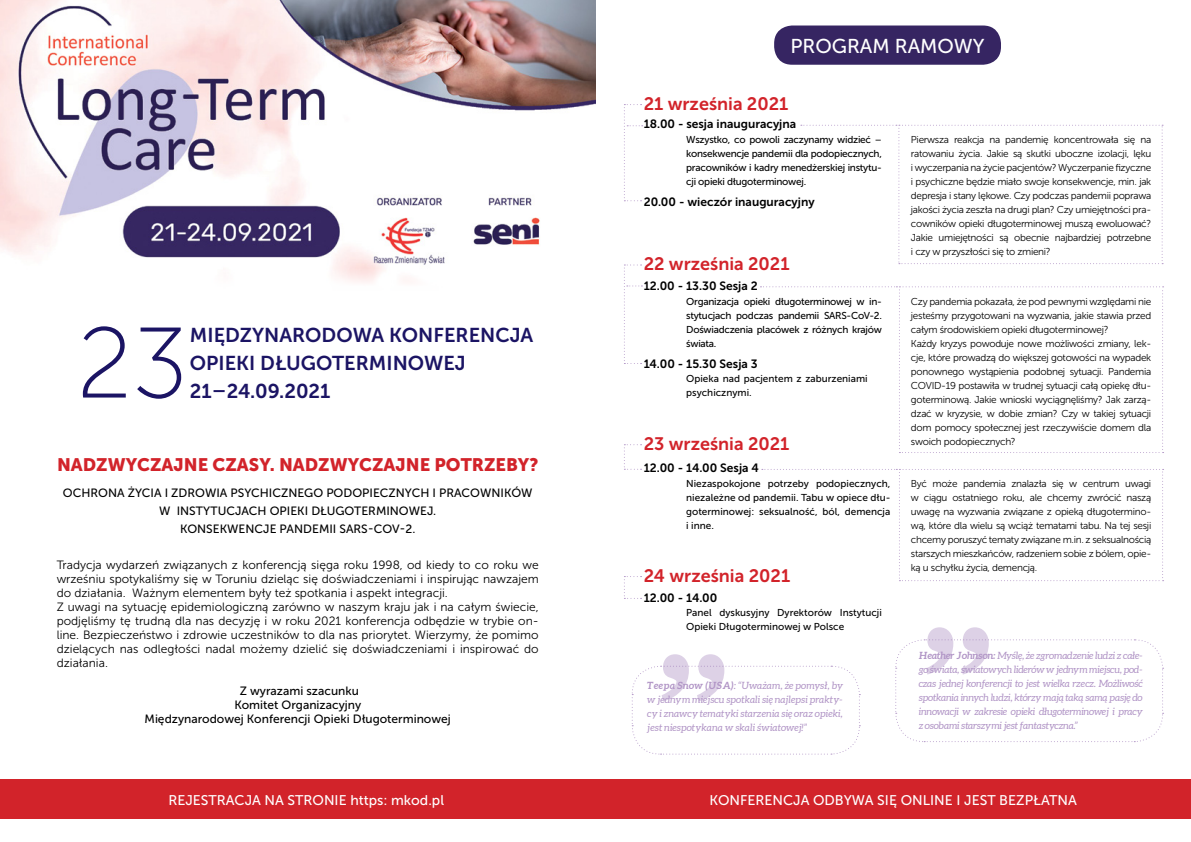
<style>
.page{position:relative;width:1191px;height:842px;background:#fff}
.page>*{position:absolute;margin:0;border:0;box-sizing:border-box;transform-origin:0 0}
.t1{font:150px "News 706 BT Bold C";color:#9e7cb8}
.t2{font:100px "Museo Sans 100";color:#1b1464}
.t3{font:20px/28px "Museo Sans 700";color:#1b1464}
.t4{font:20px "Museo Sans 500";color:#fff}
.t5{font:18px "Museo Sans 700";color:#d2232a}
.t6{font:18px "Museo Sans 900";color:#d2232a}
.t7{font:14px "Museo Sans 500";color:#fff}
.t8{font:12px/14px "Museo Sans 300";color:#000}
.t9{font:12px/14px "Museo Sans 500";color:#000;text-align:center}
.t10{font:12px "Museo Sans 700";color:#000}
.t11{font:10px/14px "Museo Sans 300";letter-spacing:-.03em;color:#000;text-align:justify}
.t12{font:10px/14px "Museo Sans 500";color:#000;text-align:justify}
.t13{font:italic 10px/14px "Aleo";letter-spacing:-.005em;color:#b195c6;text-align:justify}
.t14{font:italic 10px "Aleo";letter-spacing:-.025em;color:#b195c6}
.s1{font-weight:700}
</style>
<div class="page">
<div style="left:0;top:780px;width:1191px;height:39px;background:#d2232a"></div>
<img style="left:0;top:0;width:595px;height:282px">
<div style="left:774px;top:26px;width:227px;height:39px;background:#362562;border-radius:18px"></div>
<svg style="left:624px;top:104px;width:19px;height:97px"></svg>
<svg style="left:624px;top:444px;width:17px;height:26px"></svg>
<svg style="left:624px;top:576px;width:17px;height:23px"></svg>
<svg style="left:624px;top:264px;width:18px;height:100px"></svg>
<svg style="left:631px;top:665px;width:229px;height:90px"></svg>
<svg style="left:895px;top:639px;width:268px;height:104px"></svg>
<svg style="left:762px;top:469px;width:401px;height:112px"></svg>
<svg style="left:760px;top:286px;width:403px;height:167px"></svg>
<svg style="left:801px;top:125px;width:362px;height:139px"></svg>
<h3 class="t4" style="left:790px;top:35px;width:196px">Program ramowy</h3>
<h2 class="t2" style="left:77px;top:310px;width:113px">23</h2>
<h3 class="t3" style="left:190px;top:321px;width:51px">Międzynarodowa</h3>
<h3 class="t3" style="left:389px;top:321px;width:27px">Konferen</h3>
<h3 class="t3" style="left:495px;top:321px;width:27px">cja</h3>
<h3 class="t3" style="left:190px;top:349px;width:27px">Opieki</h3>
<h3 class="t3" style="left:190px;top:349px;width:142px;text-indent:70px">Długoterminowej<br>21–24.09.2021</h3>
<h3 class="t6" style="left:57px;top:454px;width:483px">NADZWYCZAJNE CZASY. NADZWYCZAJNE POTRZEBY?</h3>
<p class="t9" style="left:63px;top:485px;width:426px">Ochrona życia i zd rowia psychi czn ego podopi ecznych i pracownik</p>
<p class="t9" style="left:511px;top:485px;width:21px">ów</p>
<p class="t9" style="left:159px;top:503px;width:25px">w inst</p>
<p class="t9" style="left:203px;top:503px;width:181px">ytucjach opi eki długotermin</p>
<p class="t9" style="left:399px;top:503px;width:39px">owej.</p>
<p class="t9" style="left:180px;top:521px;width:146px">Konsekwencje pandemii</p>
<p class="t9" style="left:339px;top:521px;width:77px">SARS-CoV-2.</p>
<p class="t8" style="left:57px;top:558px;width:483px">Tradycja wydarzeń związanych z konferencją sięga roku 1998, od kiedy to co roku we wrześniu spotykaliśmy się w Toruniu dzieląc się doświadczeniami i inspirując nawzajem do działania. Ważnym elementem były też spotkania i aspekt integracji.<br>Z uwagi na sytuację epidemiologiczną zarówno w naszym kraju jak i na całym świecie, podjęliśmy tę trudną dla nas decyzję i w roku 2021 konferencja odbędzie w trybie on&shy;line. Bezpieczeństwo i zdrowie uczestników to dla nas priorytet. Wierzymy, że pomimo dzielących nas odległości nadal możemy dzielić się doświadczeniami i inspirować do działania.</p>
<p class="t9" style="left:145px;top:684px;width:308px">Z wyrazami szacunku<br>Komitet Organizacyjny<br>Międzynarodowej Konferencji Opieki Długoterminowej</p>
<h3 class="t5" style="left:643px;top:94px;width:146px">21 września 2021</h3>
<p class="t10" style="left:643px;top:118px;width:154px">18.00 - sesja inauguracyjna</p>
<p class="t12" style="left:686px;top:133px;width:197px">Wszystko, co powoli zaczynamy widzieć – konsekwencje pandemii dla podopiecznych, pracowników i kadry menedżerskiej instytu&shy;cji opieki długoterminowej.</p>
<p class="t10" style="left:643px;top:195px;width:172px">20.00 - wieczór inauguracyjny</p>
<h3 class="t5" style="left:643px;top:254px;width:147px">22 września 2021</h3>
<p class="t10" style="left:643px;top:280px;width:116px">12.00 - 13.30 Sesja 2</p>
<p class="t12" style="left:686px;top:295px;width:197px">Organizacja opieki długoterminowej w in&shy;stytucjach podczas pandemii SARS-CoV-2.<br>Doświadczenia placówek z różnych krajów świata.</p>
<p class="t10" style="left:643px;top:357px;width:116px">14.00 - 15.30 Sesja 3</p>
<p class="t12" style="left:686px;top:371px;width:183px">Opieka nad pacjentem z zaburzeniami psychicznymi.</p>
<h3 class="t5" style="left:643px;top:434px;width:147px">23 września 2021</h3>
<p class="t12" style="left:686px;top:476px;width:206px">Niezaspokojone potrzeby podopiecznych, niezależne od pandemii. Tabu w opiece dłu&shy;goterminowej: seksualność, ból, demencja i inne.</p>
<p class="t10" style="left:643px;top:461px;width:117px">12.00 - 14.00 Sesja 4</p>
<h3 class="t5" style="left:643px;top:566px;width:148px">24 września 2021</h3>
<p class="t10" style="left:643px;top:591px;width:75px">12.00 - 14.00</p>
<p class="t12" style="left:686px;top:605px;width:197px">Panel dyskusyjny Dyrektorów Instytucji<br>Opieki Długoterminowej w Polsce</p>
<h1 class="t1" style="left:656px;top:534px;width:76px">„</h1>
<p class="t13" style="left:647px;top:679px;width:197px"><span class="s1">Teepa Snow (USA)</span>: “Uważam, że pomysł, by</p>
<p class="t13" style="left:647px;top:693px;width:197px">w jednym miejscu spotkali się najlepsi prakty&shy;cy i znawcy tematyki starzenia się oraz opieki, jest niespotykana w skali światowej!”</p>
<p class="t11" style="left:911px;top:132px;width:242px">Pierwsza reakcja na pandemię koncentrowała się na ratowaniu życia. Jakie są skutki uboczne izolacji, lęku i wyczerpania na życie pacjentów? Wyczerpanie fizyczne i psychiczne będzie miało swoje konsekwencje, min. jak depresja i stany lękowe. Czy podczas pandemii poprawa jakości życia zeszła na drugi plan? Czy umiejętności pra&shy;cowników opieki długoterminowej muszą ewoluować?<br>Jakie umiejętności są obecnie najbardziej potrzebne i czy w przyszłości się to zmieni?</p>
<p class="t11" style="left:911px;top:295px;width:242px;text-align:left">Czy pandemia pokazała, że pod pewnymi względami nie jesteśmy przygotowani na wyzwania, jakie stawia przed całym środowiskiem opieki długoterminowej?<br>Każdy kryzys powoduje nowe możliwości zmiany, lek&shy;cje, które prowadzą do większej gotowości na wypadek ponownego wystąpienia podobnej sytuacji. Pandemia COVID-19 postawiła w trudnej sytuacji całą opiekę dłu&shy;goterminową. Jakie wnioski wyciągnęliśmy? Jak zarzą&shy;dzać w kryzysie, w dobie zmian? Czy w takiej sytuacji dom pomocy społecznej jest rzeczywiście domem dla swoich podopiecznych?</p>
<p class="t11" style="left:911px;top:476px;width:242px">Być może pandemia znalazła się w centrum uwagi w ciągu ostatniego roku, ale chcemy zwrócić naszą uwagę na wyzwania związane z opieką długotermino&shy;wą, które dla wielu są wciąż tematami tabu. Na tej sesji chcemy poruszyć tematy związane m.in. z seksualnością starszych mieszkańców, radzeniem sobie z bólem, opie&shy;ką u schyłku życia, demencją.</p>
<h1 class="t1" style="left:921px;top:507px;width:76px">„</h1>
<p class="t14" style="left:918px;top:649px;width:225px"><span class="s1">Heather Johnson:</span> Myślę, że zgromadzenie ludzi z całe-</p>
<p class="t13" style="left:918px;top:663px;width:225px">go świata, światowych liderów w jednym miejscu, pod&shy;czas jednej konferencji to jest wielka rzecz. Możliwość spotkania innych ludzi, którzy mają taką samą pasję do innowacji w zakresie opieki długoterminowej i pracy z osobami starszymi jest fantastyczna.”</p>
<h3 class="t7" style="left:168px;top:792px;width:9px">REJE</h3>
<h3 class="t7" style="left:201px;top:792px;width:26px">STRACJA</h3>
<h3 class="t7" style="left:265px;top:792px;width:181px">NA STRO NIE https: mkod.pl</h3>
<h3 class="t7" style="left:709px;top:792px;width:369px">kon ferencja odbywa si ę on lin e i jest bezpłatna</h3>
</div>
